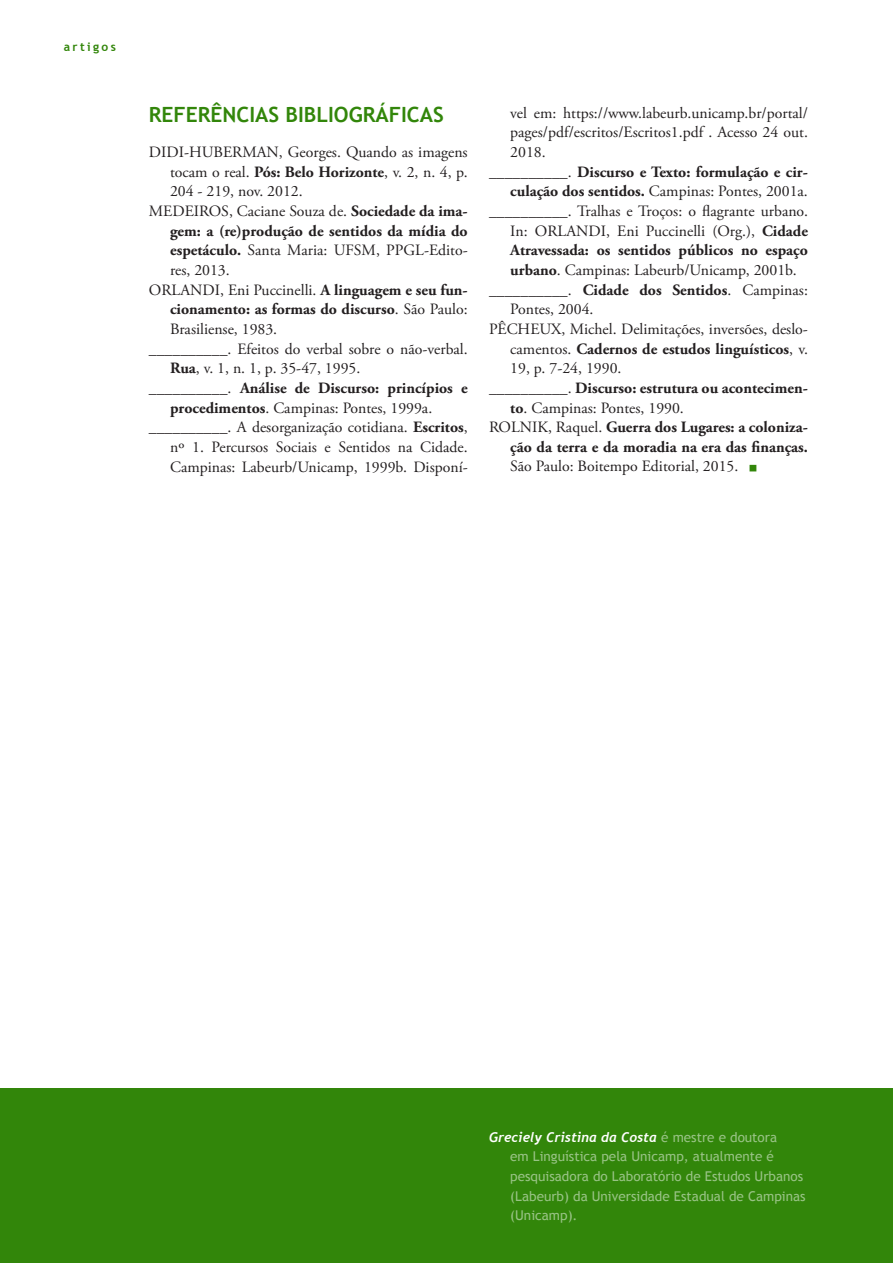
<style>
.page{position:relative;width:893px;height:1263px;background:#fff}
.page>*{position:absolute;margin:0;border:0;box-sizing:border-box;transform-origin:0 0}
.t1{font:30px "Trebuchet MS";color:#32860a}
.subtitulo_artigo_CA{font:700 21px "Trebuchet MS";color:#32860a}
.referencias{font:15.75px/19.6px "Adobe Garamond Pro";color:#231f20;text-align:justify}
.referencias-2{font:700 15.75px/19.6px "Adobe Garamond Pro";color:#231f20}
.referencias-3{font:13.5px/19.6px "Trebuchet MS";color:#98c385}
.t2{font:700 12px "Trebuchet MS";letter-spacing:.2em;color:#32860a}
.s1{font-weight:700}
.s2{font-weight:400}
.s3{font-family:"Trebuchet";font-weight:700;font-style:italic;color:#fff}
</style>
<div class="page">
<div style="left:0;top:1089px;width:893px;height:174px;background:#32860a"></div>
<p class="t2" style="left:64px;top:40px;width:54px">artigos</p>
<p class="subtitulo_artigo_CA" style="left:149px;top:101px;width:297px">REFERÊNCIAS BIBLIOGRÁFICAS</p>
<p class="referencias" style="left:170px;top:143px;width:299px;text-indent:-21px">DIDI-HUBERMAN, Georges. Quando as imagens tocam o real. <span class="s1">Pós: Belo Horizonte</span>, v. 2, n. 4, p.<br>204 - 219, nov. 2012.</p>
<p class="referencias-2" style="left:170px;top:202px;width:299px;text-align:justify;text-indent:-21px"><span class="s2">MEDEIROS, Caciane Souza de.</span> Sociedade da ima&shy;gem: a (re)produção de sentidos da mídia do espetáculo. <span class="s2">Santa Maria: UFSM, PPGL-Edito&shy;res, 2013.</span></p>
<p class="referencias" style="left:170px;top:280px;width:299px;text-indent:-21px">ORLANDI, Eni Puccinelli. <span class="s1">A linguagem e seu fun&shy;cionamento: as formas do discurso</span>. São Paulo:<br>Brasiliense, 1983.</p>
<p class="referencias" style="left:170px;top:339px;width:299px;text-indent:-21px">__________. Efeitos do verbal sobre o não-verbal.<br><span class="s1">Rua</span>, v. 1, n. 1, p. 35-47, 1995.</p>
<p class="referencias-2" style="left:170px;top:378px;width:299px;text-indent:-21px"><span class="s2">__________.</span> Análise de Discurso: princípios e procedimentos<span class="s2">. Campinas: Pontes, 1999a.</span></p>
<p class="referencias" style="left:170px;top:418px;width:299px;text-indent:-21px">__________. A desorganização cotidiana. <span class="s1">Escritos</span>, nº 1. Percursos Sociais e Sentidos na Cidade.<br>Campinas: Labeurb/Unicamp, 1999b. Disponí-</p>
<p class="referencias" style="left:510px;top:103px;width:299px">vel em: https://www.labeurb.unicamp.br/portal/ pages/pdf/escritos/Escritos1.pdf . Acesso 24 out.<br>2018.</p>
<p class="referencias-2" style="left:489px;top:162px;width:320px;text-align:right"><span class="s2">__________.</span> Discurso e Texto: formulação e cir&shy;culação dos sentidos. <span class="s2">Campinas: Pontes, 2001a.</span></p>
<p class="referencias" style="left:510px;top:202px;width:299px;text-indent:-21px">__________. Tralhas e Troços: o flagrante urbano.<br>In: ORLANDI, Eni Puccinelli (Org.), <span class="s1">Cidade Atravessada: os sentidos públicos no espaço urbano</span>. Campinas: Labeurb/Unicamp, 2001b.</p>
<p class="referencias" style="left:510px;top:280px;width:299px;text-indent:-21px">__________. <span class="s1">Cidade dos Sentidos</span>. Campinas:<br>Pontes, 2004.</p>
<p class="referencias" style="left:510px;top:320px;width:299px;text-indent:-21px">PÊCHEUX, Michel. Delimitações, inversões, deslo&shy;camentos. <span class="s1">Cadernos de estudos linguísticos</span>, v.<br>19, p. 7-24, 1990.</p>
<p class="referencias-2" style="left:510px;top:378px;width:299px;text-indent:-21px"><span class="s2">__________.</span> Discurso: estrutura ou acontecimen&shy;to<span class="s2">. Campinas: Pontes, 1990.</span></p>
<p class="referencias-2" style="left:510px;top:418px;width:299px;text-align:justify;text-indent:-21px"><span class="s2">ROLNIK, Raquel.</span> Guerra dos Lugares: a coloniza&shy;ção da terra e da moradia na era das finanças.<br><span class="s2">São Paulo: Boitempo Editorial, 2015.</span></p>
<p class="t1" style="left:748px;top:450px;width:12px">▪</p>
<p class="referencias-3" style="left:510px;top:1127px;width:297px;text-indent:-21px"><span class="s3">Greciely Cristina da Costa</span> é mestre e doutora<br>em Linguística pela Unicamp, atualmente é pesquisadora do Laboratório de Estudos Urbanos (Labeurb) da Universidade Estadual de Campinas (Unicamp).</p>
</div>
